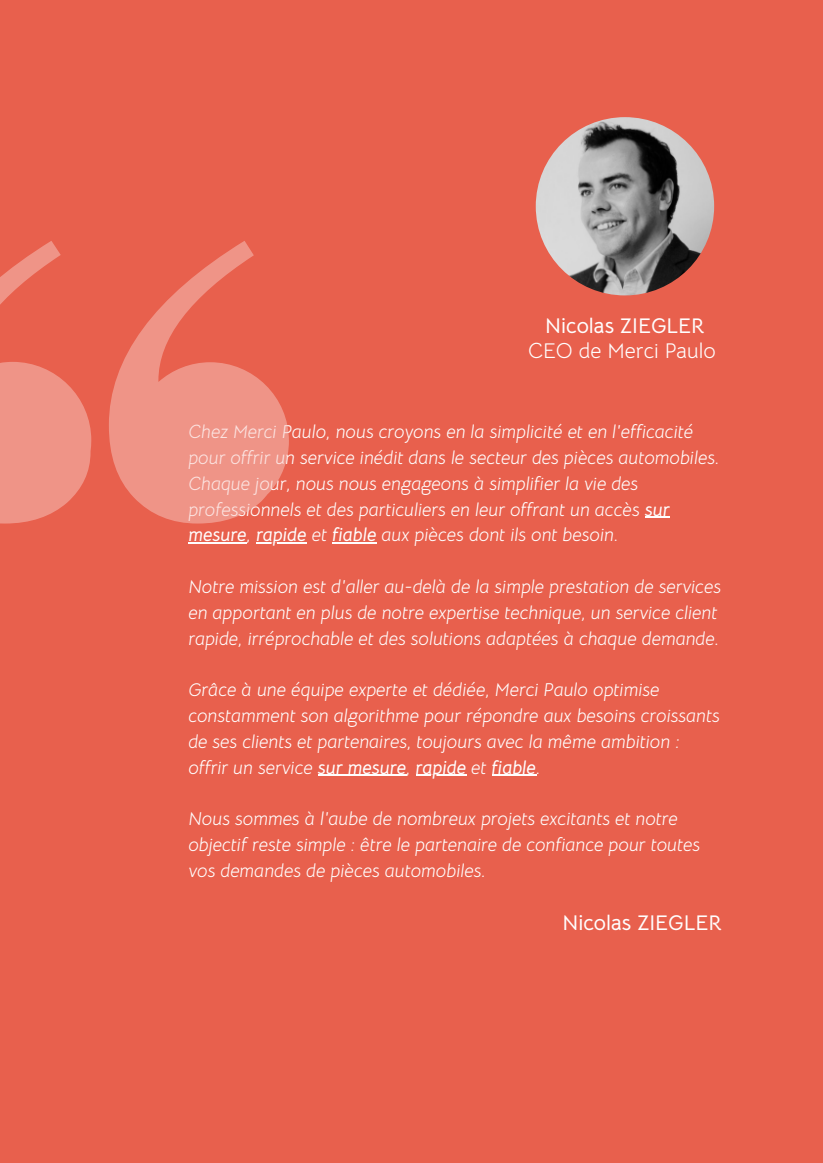
<style>
.page{position:relative;width:823px;height:1163px;background:#fff}
.page>*{position:absolute;margin:0;border:0;box-sizing:border-box;transform-origin:0 0}
.t1{font:700 21.25px "Bellota Text";color:#fffefe}
.t2{font:21.25px "Bellota Text";color:#fffefe}
.t3{font:italic 18.62px/25.8px "Bellota Text";color:#fffefe}
.s1{font-weight:700}
</style>
<div class="page">
<div style="left:0;top:0;width:822px;height:1162px;background:#e8604d"></div>
<img style="left:535px;top:117px;width:178px;height:178px;border-radius:50%">
<hr style="left:645px;top:516px;width:24px;height:2px;background:#fffefe">
<hr style="left:189px;top:542px;width:58px;height:2px;background:#fffefe">
<hr style="left:256px;top:542px;width:51px;height:2px;background:#fffefe">
<hr style="left:332px;top:542px;width:44px;height:2px;background:#fffefe">
<hr style="left:318px;top:774px;width:88px;height:2px;background:#fffefe">
<hr style="left:415px;top:774px;width:51px;height:2px;background:#fffefe">
<hr style="left:492px;top:774px;width:44px;height:2px;background:#fffefe">
<svg style="left:0;top:241px;width:91px;height:282px"></svg>
<svg style="left:109px;top:241px;width:180px;height:282px;fill:#ef9487"></svg>
<p class="t1" style="left:545px;top:312px;width:161px">Nicolas ZIEGLER</p>
<p class="t2" style="left:528px;top:337px;width:189px">CEO de Merci Paulo</p>
<p class="t3" style="left:189px;top:419px;width:532px">Chez Merci Paulo, nous croyons en la simplicité et en l'efficacité pour offrir un service inédit dans le secteur des pièces automobiles.<br>Chaque jour, nous nous engageons à simplifier la vie des professionnels et des particuliers en leur offrant un accès <span class="s1">sur mesure</span>, <span class="s1">rapide</span> et <span class="s1">fiable</span> aux pièces dont ils ont besoin.</p>
<h2 class="t3" style="left:189px;top:574px;width:534px">Notre mission est d'aller au-delà de la simple prestation de services en apportant en plus de notre expertise technique, un service client rapide, irréprochable et des solutions adaptées à chaque demande.</h2>
<h2 class="t3" style="left:189px;top:677px;width:532px">Grâce à une équipe experte et dédiée, Merci Paulo optimise constamment son algorithme pour répondre aux besoins croissants de ses clients et partenaires, toujours avec la même ambition : offrir un service <span class="s1">sur mesure</span>, <span class="s1">rapide</span> et <span class="s1">fiable</span>.</h2>
<p class="t3" style="left:189px;top:806px;width:513px">Nous sommes à l'aube de nombreux projets excitants et notre objectif reste simple : être le partenaire de confiance pour toutes vos demandes de pièces automobiles.</p>
<p class="t1" style="left:562px;top:909px;width:161px">Nicolas ZIEGLER</p>
</div>
